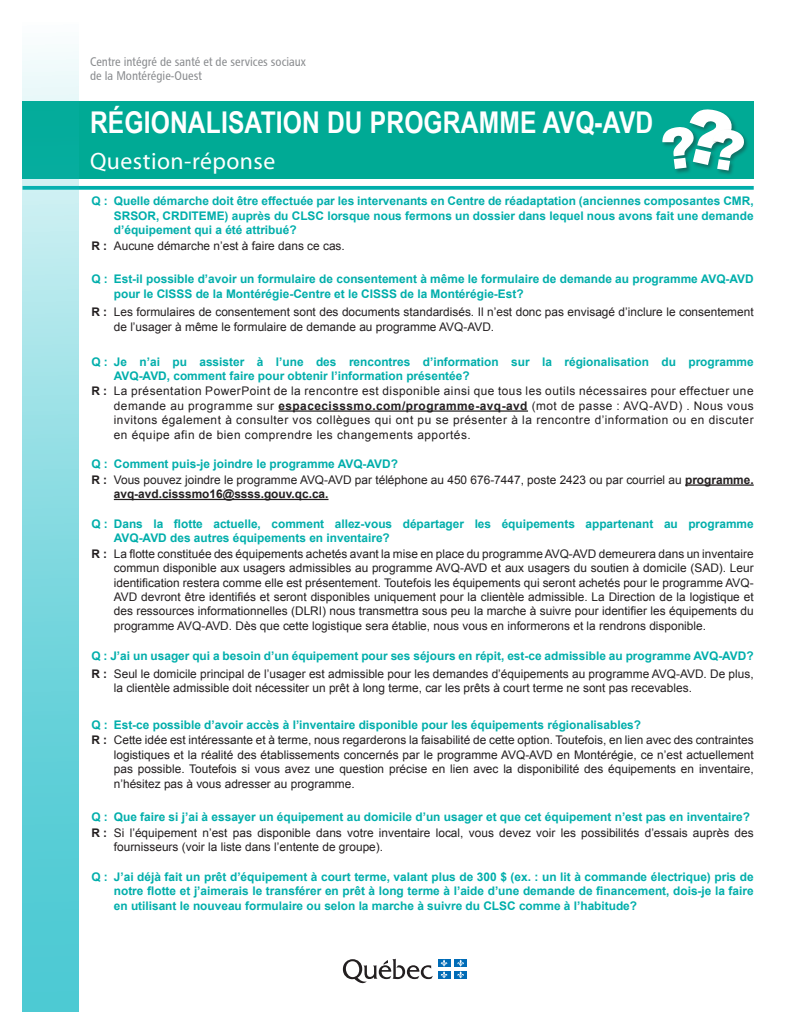
<style>
.page{position:relative;width:810px;height:1035px;background:#fff}
.page>*{position:absolute;margin:0;border:0;box-sizing:border-box;transform-origin:0 0}
.Titre{font:700 30px "Arial Narrow";letter-spacing:.005em;color:#fff}
.Titre-2{font:23.75px "Myriad Pro";letter-spacing:.02em;color:#fff}
.CISSSMO{font:12.5px/13.8px "Chaloult Cond Normal";color:#8a8c8f}
.Réponses{font:11.88px/14.4px "Arial";color:#231f20;text-align:justify}
.Questions{font:700 11.88px/14.4px "Arial";color:#00aeab}
.Questions-2{font:11.88px/14.4px "Arial";color:#231f20}
.s1{font-weight:700}
</style>
<div class="page">
<div style="left:22px;top:101px;width:732px;height:77px;background:#00aa95"></div>
<svg style="left:79px;top:186px;width:675px;height:4px;background:#12b3b1"></svg>
<hr style="left:278px;top:410px;width:250px;height:2px;background:#231f20">
<hr style="left:685px;top:484px;width:69px;height:2px;background:#231f20">
<hr style="left:114px;top:499px;width:215px;height:1px;background:#231f20">
<svg style="left:22px;top:51px;width:57px;height:961px;background:#7bd6db"></svg>
<div style="left:661px;top:126px;width:39px;height:48px;background:#231f20;opacity:.4"></div>
<div style="left:712px;top:129px;width:37px;height:47px;background:#231f20;opacity:.4"></div>
<svg style="left:662px;top:109px;width:82px;height:62px"></svg>
<svg style="left:343px;top:959px;width:90px;height:24px"></svg>
<div style="left:438px;top:971px;width:12px;height:8px;background:#006cb7"></div>
<div style="left:454px;top:971px;width:13px;height:8px;background:#006cb7"></div>
<div style="left:438px;top:959px;width:12px;height:8px;background:#006cb7"></div>
<svg style="left:441px;top:960px;width:6px;height:18px"></svg>
<div style="left:454px;top:959px;width:13px;height:8px;background:#006cb7"></div>
<svg style="left:457px;top:960px;width:7px;height:18px"></svg>
<p class="CISSSMO" style="left:90px;top:54px;width:217px">Centre intégré de santé et de services sociaux de la Montérégie-Ouest</p>
<p class="Titre" style="left:90px;top:99px;width:565px">RÉGIONALISATION DU PROGRAMME AVQ-AVD</p>
<p class="Titre-2" style="left:90px;top:147px;width:187px">Question-réponse</p>
<p class="Questions" style="left:114px;top:194px;width:641px;text-align:justify;text-indent:-22px">Q : Quelle démarche doit être effectuée par les intervenants en Centre de réadaptation (anciennes composantes CMR, SRSOR, CRDITEME) auprès du CLSC lorsque nous fermons un dossier dans lequel nous avons fait une demande d’équipement qui a été attribué?</p>
<p class="Réponses" style="left:91px;top:238px;width:255px"><span class="s1">R :</span> Aucune démarche n’est à faire dans ce cas.</p>
<p class="Questions" style="left:114px;top:272px;width:641px;text-indent:-22px">Q : Est-il possible d’avoir un formulaire de consentement à même le formulaire de demande au programme AVQ-AVD pour le CISSS de la Montérégie-Centre et le CISSS de la Montérégie-Est?</p>
<p class="Questions-2" style="left:114px;top:305px;width:641px;text-indent:-22px"><span class="s1">R :</span> Les formulaires de consentement sont des documents standardisés. Il n’est donc pas envisagé d’inclure le consentement de l’usager à même le formulaire de demande au programme AVQ-AVD.</p>
<p class="Questions" style="left:114px;top:355px;width:641px;text-indent:-22px">Q : Je n’ai pu assister à l’une des rencontres d’information sur la régionalisation du programme<br>AVQ-AVD, comment faire pour obtenir l’information présentée?</p>
<p class="Réponses" style="left:114px;top:384px;width:641px;text-indent:-22px"><span class="s1">R :</span> La présentation PowerPoint de la rencontre est disponible ainsi que tous les outils nécessaires pour effectuer une demande au programme sur <span class="s1">espacecisssmo.com/programme-avq-avd</span> (mot de passe : AVQ-AVD) . Nous vous invitons également à consulter vos collègues qui ont pu se présenter à la rencontre d’information ou en discuter en équipe afin de bien comprendre les changements apportés.</p>
<p class="Questions" style="left:91px;top:457px;width:308px">Q : Comment puis-je joindre le programme AVQ-AVD?</p>
<p class="Réponses" style="left:114px;top:473px;width:641px;text-indent:-22px"><span class="s1">R :</span> Vous pouvez joindre le programme AVQ-AVD par téléphone au 450 676-7447, poste 2423 ou par courriel au <span class="s1">programme. avq-avd.cisssmo16@ssss.gouv.qc.ca.</span></p>
<p class="Questions" style="left:114px;top:517px;width:641px;text-indent:-22px">Q : Dans la flotte actuelle, comment allez-vous départager les équipements appartenant au programme<br>AVQ-AVD des autres équipements en inventaire?</p>
<p class="Réponses" style="left:114px;top:547px;width:641px;text-indent:-22px"><span class="s1">R :</span> La flotte constituée des équipements achetés avant la mise en place du programmeAVQ-AVD demeurera dans un inventaire commun disponible aux usagers admissibles au programme AVQ-AVD et aux usagers du soutien à domicile (SAD). Leur identification restera comme elle est présentement. Toutefois les équipements qui seront achetés pour le programme AVQ-AVD devront être identifiés et seront disponibles uniquement pour la clientèle admissible. La Direction de la logistique et des ressources informationnelles (DLRI) nous transmettra sous peu la marche à suivre pour identifier les équipements du programme AVQ-AVD. Dès que cette logistique sera établie, nous vous en informerons et la rendrons disponible.</p>
<p class="Questions" style="left:91px;top:649px;width:664px">Q : J’ai un usager qui a besoin d’un équipement pour ses séjours en répit, est-ce admissible au programme AVQ-AVD?</p>
<p class="Questions-2" style="left:114px;top:667px;width:641px;text-indent:-22px"><span class="s1">R :</span> Seul le domicile principal de l’usager est admissible pour les demandes d’équipements au programme AVQ-AVD. De plus, la clientèle admissible doit nécessiter un prêt à long terme, car les prêts à court terme ne sont pas recevables.</p>
<p class="Questions" style="left:91px;top:718px;width:551px">Q : Est-ce possible d’avoir accès à l’inventaire disponible pour les équipements régionalisables?</p>
<p class="Réponses" style="left:114px;top:733px;width:641px;text-indent:-22px"><span class="s1">R :</span> Cette idée est intéressante et à terme, nous regarderons la faisabilité de cette option. Toutefois, en lien avec des contraintes logistiques et la réalité des établissements concernés par le programme AVQ-AVD en Montérégie, ce n’est actuellement pas possible. Toutefois si vous avez une question précise en lien avec la disponibilité des équipements en inventaire, n’hésitez pas à vous adresser au programme.</p>
<p class="Questions" style="left:91px;top:810px;width:660px">Q : Que faire si j’ai à essayer un équipement au domicile d’un usager et que cet équipement n’est pas en inventaire?</p>
<p class="Réponses" style="left:114px;top:826px;width:641px;text-indent:-22px"><span class="s1">R :</span> Si l’équipement n’est pas disponible dans votre inventaire local, vous devez voir les possibilités d’essais auprès des fournisseurs (voir la liste dans l’entente de groupe).</p>
<p class="Questions" style="left:114px;top:870px;width:641px;text-align:justify;text-indent:-22px">Q : J’ai déjà fait un prêt d’équipement à court terme, valant plus de 300 $ (ex. : un lit à commande électrique) pris de notre flotte et j’aimerais le transférer en prêt à long terme à l’aide d’une demande de financement, dois-je la faire en utilisant le nouveau formulaire ou selon la marche à suivre du CLSC comme à l’habitude?</p>
</div>
